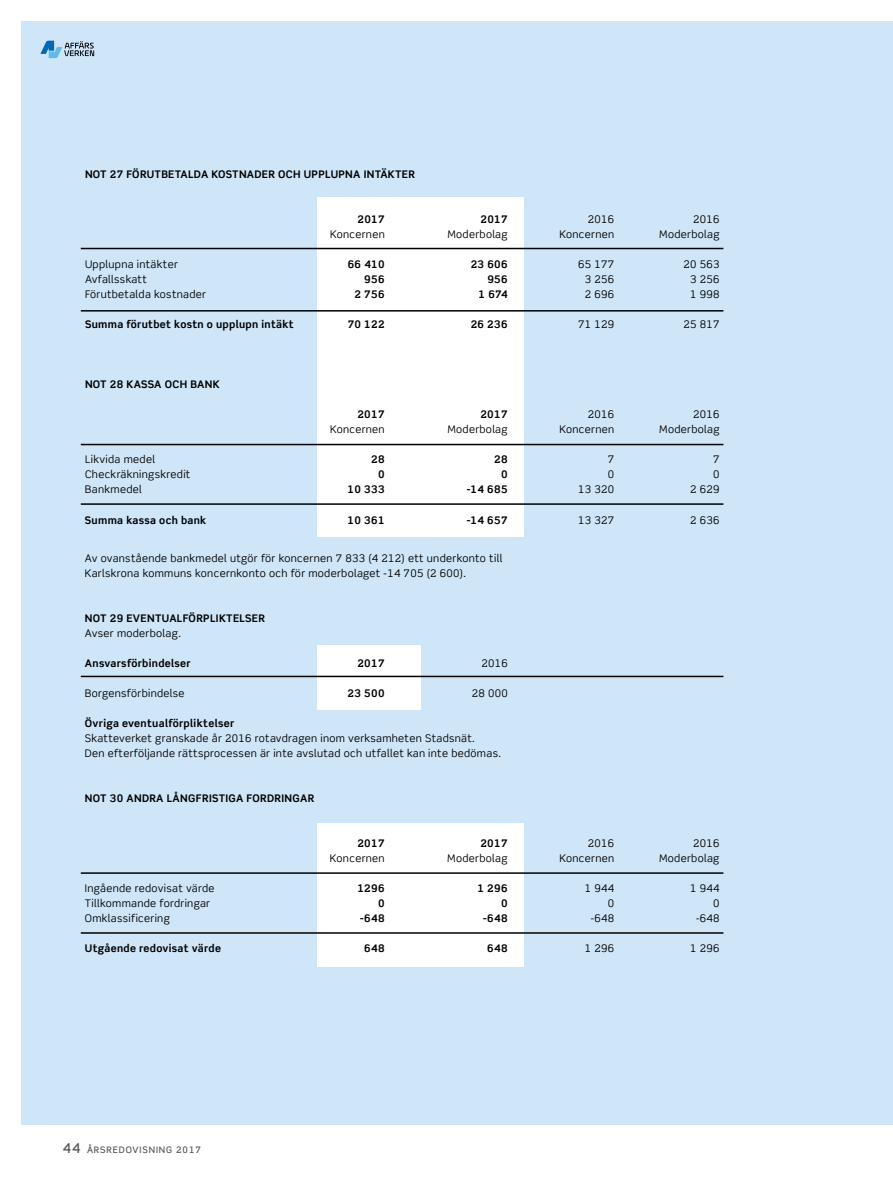
<style>
.page{position:relative;width:893px;height:1191px;background:#fff}
.page>*{position:absolute;margin:0;border:0;box-sizing:border-box;transform-origin:0 0}
.t1{font:10.5px/15px "Scene Std";letter-spacing:.03em;color:#000}
.t2{font:700 10.5px "Scene Std";letter-spacing:.03em;color:#000}
.t3{font:500 9px "Scene Std";letter-spacing:.1em;color:#575756}
.s1{font-size:13.5px}
</style>
<div class="page">
<div style="left:21px;top:21px;width:872px;height:1104px;background:#cfe6f9"></div>
<svg style="left:40px;top:41px;width:54px;height:17px"></svg>
<div style="left:317px;top:198px;width:207px;height:339px;background:#fff"></div>
<div style="left:317px;top:645px;width:104px;height:64px;background:#fff"></div>
<div style="left:317px;top:823px;width:207px;height:143px;background:#fff"></div>
<hr style="left:81px;top:248px;width:642px;height:1px;background:#000">
<hr style="left:81px;top:310px;width:642px;height:1px;background:#000">
<hr style="left:81px;top:444px;width:642px;height:1px;background:#000">
<hr style="left:81px;top:503px;width:642px;height:2px;background:#000">
<hr style="left:81px;top:675px;width:642px;height:2px;background:#000">
<hr style="left:81px;top:872px;width:642px;height:2px;background:#000">
<hr style="left:81px;top:932px;width:642px;height:1px;background:#000">
<p class="t2" style="left:85px;top:168px;width:332px">NOT 27 FÖRUTBETALDA KOSTNADER OCH UPPLUPNA INTÄKTER</p>
<p class="t2" style="left:357px;top:213px;width:29px">2017</p>
<p class="t2" style="left:480px;top:213px;width:29px">2017</p>
<p class="t1" style="left:588px;top:212px;width:28px">2016</p>
<p class="t1" style="left:693px;top:212px;width:28px">2016</p>
<p class="t1" style="left:330px;top:227px;width:56px">Koncernen</p>
<p class="t1" style="left:447px;top:227px;width:62px">Moderbolag</p>
<p class="t1" style="left:560px;top:227px;width:56px">Koncernen</p>
<p class="t1" style="left:659px;top:227px;width:62px">Moderbolag</p>
<p class="t1" style="left:85px;top:257px;width:94px">Upplupna intäkter</p>
<p class="t2" style="left:348px;top:258px;width:39px">66 410</p>
<p class="t2" style="left:471px;top:258px;width:39px">23 606</p>
<p class="t1" style="left:578px;top:257px;width:38px">65 177</p>
<p class="t1" style="left:683px;top:257px;width:38px">20 563</p>
<p class="t1" style="left:85px;top:272px;width:63px">Avfallsskatt</p>
<p class="t2" style="left:364px;top:273px;width:22px">956</p>
<p class="t2" style="left:487px;top:273px;width:22px">956</p>
<p class="t1" style="left:585px;top:272px;width:31px">3 256</p>
<p class="t1" style="left:690px;top:272px;width:31px">3 256</p>
<p class="t1" style="left:85px;top:287px;width:123px">Förutbetalda kostnader</p>
<p class="t2" style="left:355px;top:288px;width:32px">2 756</p>
<p class="t2" style="left:479px;top:288px;width:31px">1 674</p>
<p class="t1" style="left:585px;top:287px;width:31px">2 696</p>
<p class="t1" style="left:690px;top:287px;width:31px">1 998</p>
<p class="t2" style="left:85px;top:318px;width:210px">Summa förutbet kostn o upplupn intäkt</p>
<p class="t2" style="left:348px;top:318px;width:39px">70 122</p>
<p class="t2" style="left:471px;top:318px;width:39px">26 236</p>
<p class="t1" style="left:578px;top:317px;width:38px">71 129</p>
<p class="t1" style="left:683px;top:317px;width:38px">25 817</p>
<p class="t2" style="left:85px;top:378px;width:136px">NOT 28 KASSA OCH BANK</p>
<p class="t2" style="left:357px;top:408px;width:29px">2017</p>
<p class="t2" style="left:480px;top:408px;width:29px">2017</p>
<p class="t1" style="left:588px;top:407px;width:28px">2016</p>
<p class="t1" style="left:693px;top:407px;width:28px">2016</p>
<p class="t1" style="left:330px;top:422px;width:56px">Koncernen</p>
<p class="t1" style="left:447px;top:422px;width:62px">Moderbolag</p>
<p class="t1" style="left:560px;top:422px;width:56px">Koncernen</p>
<p class="t1" style="left:659px;top:422px;width:62px">Moderbolag</p>
<p class="t1" style="left:85px;top:452px;width:72px">Likvida medel</p>
<p class="t2" style="left:371px;top:453px;width:15px">28</p>
<p class="t2" style="left:494px;top:453px;width:15px">28</p>
<p class="t1" style="left:608px;top:452px;width:8px">7</p>
<p class="t1" style="left:713px;top:452px;width:8px">7</p>
<p class="t1" style="left:85px;top:467px;width:107px">Checkräkningskredit</p>
<p class="t2" style="left:378px;top:468px;width:8px">0</p>
<p class="t2" style="left:501px;top:468px;width:8px">0</p>
<p class="t1" style="left:608px;top:467px;width:8px">0</p>
<p class="t1" style="left:713px;top:467px;width:8px">0</p>
<p class="t1" style="left:85px;top:482px;width:58px">Bankmedel</p>
<p class="t2" style="left:348px;top:483px;width:39px">10 333</p>
<p class="t2" style="left:467px;top:483px;width:43px">-14 685</p>
<p class="t1" style="left:578px;top:482px;width:38px">13 320</p>
<p class="t1" style="left:690px;top:482px;width:31px">2 629</p>
<p class="t2" style="left:85px;top:513px;width:123px">Summa kassa och bank</p>
<p class="t2" style="left:348px;top:513px;width:39px">10 361</p>
<p class="t2" style="left:467px;top:513px;width:43px">-14 657</p>
<p class="t1" style="left:578px;top:512px;width:38px">13 327</p>
<p class="t1" style="left:690px;top:512px;width:31px">2 636</p>
<p class="t1" style="left:85px;top:550px;width:419px">Av ovanstående bankmedel utgör för koncernen 7 833 (4 212) ett underkonto till<br>Karlskrona kommuns koncernkonto och för moderbolaget -14 705 (2 600).</p>
<p class="t2" style="left:85px;top:611px;width:182px">NOT 29 EVENTUALFÖRPLIKTELSER</p>
<p class="t1" style="left:85px;top:625px;width:97px">Avser moderbolag.</p>
<p class="t2" style="left:85px;top:657px;width:107px">Ansvarsförbindelser</p>
<p class="t2" style="left:357px;top:657px;width:29px">2017</p>
<p class="t1" style="left:481px;top:655px;width:28px">2016</p>
<p class="t1" style="left:85px;top:685px;width:101px">Borgensförbindelse</p>
<p class="t2" style="left:348px;top:687px;width:39px">23 500</p>
<p class="t1" style="left:472px;top:685px;width:38px">28 000</p>
<p class="t2" style="left:85px;top:717px;width:151px">Övriga eventualförpliktelser</p>
<p class="t1" style="left:85px;top:730px;width:418px">Skatteverket granskade år 2016 rotavdragen inom verksamheten Stadsnät.<br>Den efterföljande rättsprocessen är inte avslutad och utfallet kan inte bedömas.</p>
<p class="t2" style="left:85px;top:792px;width:231px">NOT 30 ANDRA LÅNGFRISTIGA FORDRINGAR</p>
<p class="t2" style="left:357px;top:837px;width:29px">2017</p>
<p class="t2" style="left:480px;top:837px;width:29px">2017</p>
<p class="t1" style="left:588px;top:835px;width:28px">2016</p>
<p class="t1" style="left:693px;top:835px;width:28px">2016</p>
<p class="t1" style="left:330px;top:850px;width:56px">Koncernen</p>
<p class="t1" style="left:447px;top:850px;width:62px">Moderbolag</p>
<p class="t1" style="left:559px;top:850px;width:56px">Koncernen</p>
<p class="t1" style="left:659px;top:850px;width:62px">Moderbolag</p>
<p class="t1" style="left:85px;top:880px;width:131px">Ingående redovisat värde</p>
<p class="t2" style="left:357px;top:882px;width:29px">1296</p>
<p class="t2" style="left:477px;top:882px;width:32px">1 296</p>
<p class="t1" style="left:585px;top:880px;width:31px">1 944</p>
<p class="t1" style="left:690px;top:880px;width:31px">1 944</p>
<p class="t1" style="left:85px;top:895px;width:127px">Tillkommande fordringar</p>
<p class="t2" style="left:378px;top:897px;width:8px">0</p>
<p class="t2" style="left:501px;top:897px;width:8px">0</p>
<p class="t1" style="left:608px;top:895px;width:8px">0</p>
<p class="t1" style="left:713px;top:895px;width:8px">0</p>
<p class="t1" style="left:85px;top:910px;width:86px">Omklassificering</p>
<p class="t2" style="left:360px;top:912px;width:26px">-648</p>
<p class="t2" style="left:483px;top:912px;width:26px">-648</p>
<p class="t1" style="left:591px;top:910px;width:25px">-648</p>
<p class="t1" style="left:696px;top:910px;width:25px">-648</p>
<p class="t2" style="left:85px;top:942px;width:138px">Utgående redovisat värde</p>
<p class="t2" style="left:364px;top:942px;width:22px">648</p>
<p class="t2" style="left:487px;top:942px;width:22px">648</p>
<p class="t1" style="left:585px;top:940px;width:31px">1 296</p>
<p class="t1" style="left:690px;top:940px;width:31px">1 296</p>
<p class="t3" style="left:63px;top:1143px;width:140px"><span class="s1">44</span> ÅRSREDOVISNING 2017</p>
</div>
